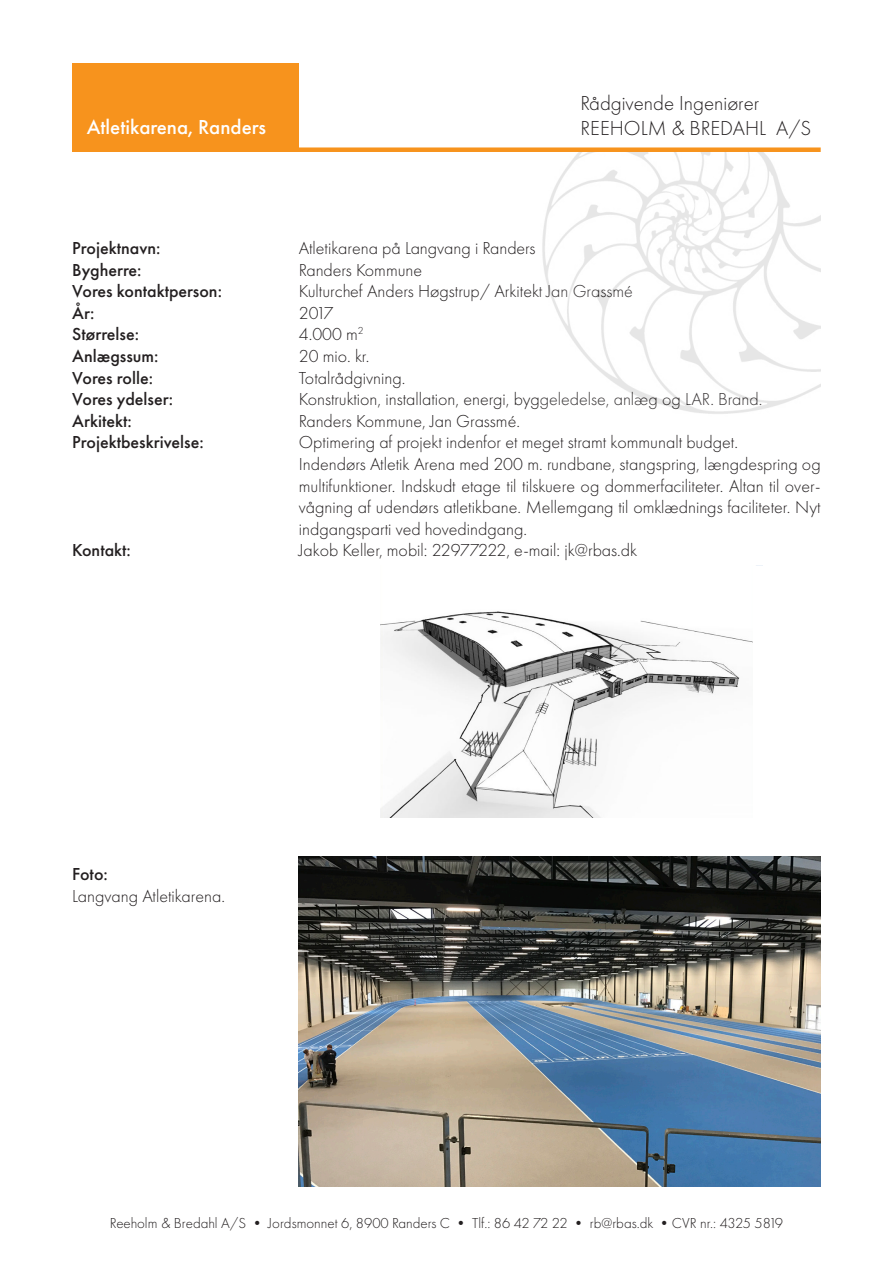
<style>
.page{position:relative;width:893px;height:1263px;background:#fff}
.page>*{position:absolute;margin:0;border:0;box-sizing:border-box;transform-origin:0 0}
.t1{font:300 21px "Futura PT";color:#231f20}
.t2{font:500 21px "Futura PT";color:#fff}
.t3{font:300 18px/21.6px "Futura PT";color:#231f20;text-align:justify}
.t4{font:500 18px/21.6px "Futura PT";color:#231f20}
.t5{font:300 15px "Futura PT";color:#231f20}
</style>
<div class="page">
<img style="left:299px;top:856px;width:522px;height:330px">
<img style="left:380px;top:611px;width:373px;height:206px">
<img style="left:542px;top:152px;width:279px;height:262px">
<div style="left:72px;top:64px;width:227px;height:88px;background:#f7931d"></div>
<div style="left:298px;top:147px;width:523px;height:5px;background:#f7931d"></div>
<p class="t1" style="left:580px;top:91px;width:180px">Rådgivende Ingeniører</p>
<p class="t2" style="left:87px;top:114px;width:181px">Atletikarena, Randers</p>
<p class="t1" style="left:580px;top:116px;width:232px">REEHOLM &amp; BREDAHL A/S</p>
<p class="t4" style="left:72px;top:237px;width:90px">Projektnavn:</p>
<p class="t4" style="left:72px;top:259px;width:71px">Bygherre:</p>
<p class="t4" style="left:72px;top:280px;width:151px">Vores kontaktperson:<br>År:<br>Størrelse:<br>Anlægssum:</p>
<p class="t4" style="left:72px;top:367px;width:82px">Vores rolle:</p>
<p class="t4" style="left:72px;top:388px;width:102px">Vores ydelser:<br>Arkitekt:</p>
<p class="t4" style="left:72px;top:432px;width:133px">Projektbeskrivelse:</p>
<p class="t4" style="left:72px;top:540px;width:60px">Kontakt:</p>
<p class="t3" style="left:299px;top:237px;width:238px">Atletikarena på Langvang i Randers</p>
<p class="t3" style="left:299px;top:259px;width:125px">Randers Kommune</p>
<p class="t3" style="left:299px;top:281px;width:335px">Kulturchef Anders Høgstrup/ Arkitekt Jan Grassmé</p>
<p class="t3" style="left:299px;top:302px;width:36px">2017</p>
<p class="t3" style="left:299px;top:324px;width:66px">4.000 m<sup>2</sup></p>
<p class="t3" style="left:299px;top:345px;width:72px">20 mio. kr.</p>
<p class="t3" style="left:299px;top:367px;width:108px">Totalrådgivning.</p>
<p class="t3" style="left:299px;top:389px;width:465px">Konstruktion, installation, energi, byggeledelse, anlæg og LAR. Brand.</p>
<p class="t3" style="left:299px;top:410px;width:223px">Randers Kommune, Jan Grassmé.</p>
<p class="t3" style="left:299px;top:432px;width:441px">Optimering af projekt indenfor et meget stramt kommunalt budget.</p>
<p class="t3" style="left:299px;top:453px;width:523px">Indendørs Atletik Arena med 200 m. rundbane, stangspring, længdespring og multifunktioner. Indskudt etage til tilskuere og dommerfaciliteter. Altan til over&shy;vågning af udendørs atletikbane. Mellemgang til omklædnings faciliteter. Nyt indgangsparti ved hovedindgang.</p>
<p class="t3" style="left:299px;top:540px;width:340px">Jakob Keller, mobil: 22977222, e-mail: jk@rbas.dk</p>
<p class="t4" style="left:72px;top:864px;width:37px">Foto:</p>
<p class="t3" style="left:72px;top:885px;width:154px">Langvang Atletikarena.</p>
<p class="t5" style="left:110px;top:1214px;width:674px">Reeholm &amp; Bredahl A/S • Jordsmonnet 6, 8900 Randers C • Tlf.: 86 42 72 22 • rb@rbas.dk •CVR nr.: 4325 5819</p>
</div>
